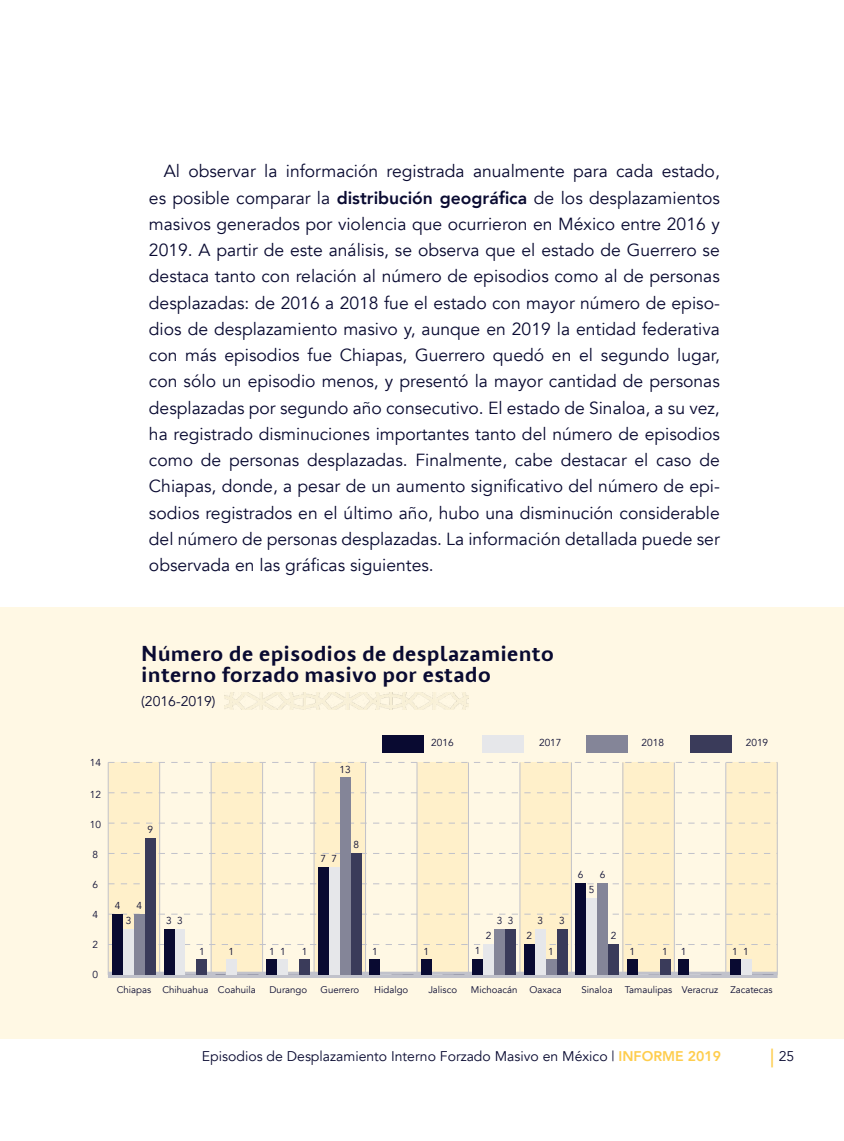
<style>
.page{position:relative;width:844px;height:1141px;background:#fff}
.page>*{position:absolute;margin:0;border:0;box-sizing:border-box;transform-origin:0 0}
.t1{font:24.5px "Avenir";color:#fecd4d}
.t2{font:500 21px/21px "Nula";color:#090a31}
.t3{font:17.5px/26.2px "Avenir";color:#090a31;text-align:justify}
.t4{font:14px "Avenir";color:#090a31}
.t5{font:10.15px "Avenir";color:#090a31}
.t6{font:9.62px "Avenir";color:#090a31}
.s1{font-weight:800}
.s2{font-weight:800;color:#fecd4d}
</style>
<div class="page">
<div style="left:0;top:607px;width:843px;height:432px;background:#fff8e4"></div>
<img style="left:225px;top:692px;width:243px;height:17px">
<div style="left:108px;top:762px;width:52px;height:213px;background:#fff0ca"></div>
<div style="left:211px;top:762px;width:51px;height:213px;background:#fff0ca"></div>
<div style="left:314px;top:762px;width:51px;height:214px;background:#fff0ca"></div>
<div style="left:417px;top:762px;width:51px;height:214px;background:#fff0ca"></div>
<div style="left:520px;top:762px;width:51px;height:214px;background:#fff0ca"></div>
<div style="left:622px;top:762px;width:52px;height:214px;background:#fff0ca"></div>
<div style="left:726px;top:762px;width:51px;height:214px;background:#fff0ca"></div>
<hr style="left:159px;top:762px;width:1px;height:213px;background:#c1c2cb">
<hr style="left:211px;top:762px;width:1px;height:213px;background:#c1c2cb">
<hr style="left:262px;top:762px;width:1px;height:213px;background:#c1c2cb">
<hr style="left:314px;top:762px;width:1px;height:213px;background:#c1c2cb">
<hr style="left:365px;top:762px;width:1px;height:213px;background:#c1c2cb">
<hr style="left:416px;top:762px;width:1px;height:213px;background:#c1c2cb">
<hr style="left:468px;top:762px;width:1px;height:213px;background:#c1c2cb">
<hr style="left:519px;top:762px;width:1px;height:213px;background:#c1c2cb">
<hr style="left:571px;top:762px;width:1px;height:213px;background:#c1c2cb">
<hr style="left:622px;top:762px;width:1px;height:213px;background:#c1c2cb">
<hr style="left:673px;top:762px;width:1px;height:213px;background:#c1c2cb">
<hr style="left:725px;top:762px;width:1px;height:213px;background:#c1c2cb">
<hr style="left:776px;top:762px;width:1px;height:213px;background:#c1c2cb">
<hr style="left:108px;top:762px;width:1px;height:213px;background:#c1c2cb">
<div style="left:108px;top:972px;width:669px;height:6px;background:#c1c2cb"></div>
<svg style="left:109px;top:883px;width:668px;height:1px"></svg>
<svg style="left:109px;top:823px;width:668px;height:1px"></svg>
<svg style="left:109px;top:762px;width:668px;height:1px"></svg>
<svg style="left:109px;top:853px;width:668px;height:1px"></svg>
<svg style="left:109px;top:792px;width:668px;height:1px"></svg>
<svg style="left:109px;top:914px;width:668px;height:1px"></svg>
<svg style="left:109px;top:944px;width:668px;height:1px"></svg>
<div style="left:690px;top:735px;width:42px;height:17px;background:#3a3b5a"></div>
<div style="left:145px;top:838px;width:11px;height:137px;background:#3a3b5a"></div>
<div style="left:196px;top:959px;width:11px;height:16px;background:#3a3b5a"></div>
<div style="left:299px;top:959px;width:11px;height:16px;background:#3a3b5a"></div>
<div style="left:350px;top:853px;width:11px;height:122px;background:#3a3b5a"></div>
<div style="left:505px;top:929px;width:11px;height:46px;background:#3a3b5a"></div>
<div style="left:556px;top:929px;width:11px;height:46px;background:#3a3b5a"></div>
<div style="left:608px;top:944px;width:11px;height:31px;background:#3a3b5a"></div>
<div style="left:659px;top:959px;width:11px;height:16px;background:#3a3b5a"></div>
<div style="left:585px;top:735px;width:42px;height:17px;background:#848598"></div>
<div style="left:134px;top:914px;width:11px;height:61px;background:#848598"></div>
<div style="left:340px;top:778px;width:10px;height:197px;background:#848598"></div>
<div style="left:494px;top:929px;width:11px;height:46px;background:#848598"></div>
<div style="left:545px;top:959px;width:11px;height:16px;background:#848598"></div>
<div style="left:597px;top:884px;width:11px;height:91px;background:#848598"></div>
<div style="left:481px;top:735px;width:42px;height:17px;background:#e6e7ea"></div>
<div style="left:123px;top:929px;width:11px;height:46px;background:#e6e7ea"></div>
<div style="left:174px;top:929px;width:11px;height:46px;background:#e6e7ea"></div>
<div style="left:226px;top:959px;width:11px;height:16px;background:#e6e7ea"></div>
<div style="left:277px;top:959px;width:11px;height:16px;background:#e6e7ea"></div>
<div style="left:329px;top:867px;width:11px;height:108px;background:#e6e7ea"></div>
<div style="left:483px;top:944px;width:11px;height:31px;background:#e6e7ea"></div>
<div style="left:534px;top:929px;width:11px;height:46px;background:#e6e7ea"></div>
<div style="left:586px;top:898px;width:11px;height:77px;background:#e6e7ea"></div>
<div style="left:740px;top:959px;width:11px;height:16px;background:#e6e7ea"></div>
<div style="left:382px;top:735px;width:41px;height:17px;background:#090a31"></div>
<div style="left:112px;top:914px;width:11px;height:61px;background:#090a31"></div>
<div style="left:163px;top:929px;width:11px;height:46px;background:#090a31"></div>
<div style="left:266px;top:959px;width:11px;height:16px;background:#090a31"></div>
<div style="left:318px;top:867px;width:11px;height:108px;background:#090a31"></div>
<div style="left:369px;top:959px;width:11px;height:16px;background:#090a31"></div>
<div style="left:421px;top:959px;width:10px;height:16px;background:#090a31"></div>
<div style="left:472px;top:959px;width:11px;height:16px;background:#090a31"></div>
<div style="left:523px;top:944px;width:11px;height:31px;background:#090a31"></div>
<div style="left:575px;top:884px;width:11px;height:91px;background:#090a31"></div>
<div style="left:626px;top:959px;width:11px;height:16px;background:#090a31"></div>
<div style="left:678px;top:959px;width:11px;height:16px;background:#090a31"></div>
<div style="left:729px;top:959px;width:11px;height:16px;background:#090a31"></div>
<p class="t3" style="left:149px;top:159px;width:572px;text-indent:15px">Al observar la información registrada anualmente para cada estado, es posible comparar la <span class="s1">distribución geográfica</span> de los desplazamientos masivos generados por violencia que ocurrieron en México entre 2016 y 2019. A partir de este análisis, se observa que el estado de Guerrero se destaca tanto con relación al número de episodios como al de personas desplazadas: de 2016 a 2018 fue el estado con mayor número de episo&shy;dios de desplazamiento masivo y, aunque en 2019 la entidad federativa con más episodios fue Chiapas, Guerrero quedó en el segundo lugar, con sólo un episodio menos, y presentó la mayor cantidad de personas desplazadas por segundo año consecutivo. El estado de Sinaloa, a su vez, ha registrado disminuciones importantes tanto del número de episodios como de personas desplazadas. Finalmente, cabe destacar el caso de Chiapas, donde, a pesar de un aumento significativo del número de epi&shy;sodios registrados en el último año, hubo una disminución considerable del número de personas desplazadas. La información detallada puede ser observada en las gráficas siguientes.</p>
<p class="t5" style="left:90px;top:756px;width:13px">14</p>
<p class="t5" style="left:90px;top:788px;width:13px">12</p>
<p class="t5" style="left:90px;top:818px;width:13px">10</p>
<p class="t5" style="left:92px;top:848px;width:7px">8</p>
<p class="t5" style="left:92px;top:878px;width:7px">6</p>
<p class="t5" style="left:92px;top:908px;width:7px">4</p>
<p class="t5" style="left:92px;top:938px;width:7px">2</p>
<p class="t5" style="left:93px;top:968px;width:7px">0</p>
<p class="t2" style="left:141px;top:643px;width:414px">Número de episodios de desplazamiento interno forzado masivo por estado</p>
<p class="t4" style="left:141px;top:693px;width:76px">(2016-2019)</p>
<p class="t5" style="left:147px;top:824px;width:7px">9</p>
<p class="t5" style="left:115px;top:900px;width:7px">4</p>
<p class="t5" style="left:136px;top:900px;width:7px">4</p>
<p class="t5" style="left:126px;top:915px;width:7px">3</p>
<p class="t5" style="left:166px;top:915px;width:18px">3 3</p>
<p class="t5" style="left:199px;top:945px;width:7px">1</p>
<p class="t5" style="left:339px;top:763px;width:13px">13</p>
<p class="t5" style="left:320px;top:853px;width:7px">7</p>
<p class="t5" style="left:331px;top:853px;width:7px">7</p>
<p class="t5" style="left:353px;top:839px;width:7px">8</p>
<p class="t5" style="left:431px;top:736px;width:24px">2016</p>
<p class="t5" style="left:539px;top:736px;width:24px">2017</p>
<p class="t5" style="left:641px;top:736px;width:24px">2018</p>
<p class="t5" style="left:745px;top:736px;width:24px">2019</p>
<p class="t5" style="left:577px;top:869px;width:7px">6</p>
<p class="t5" style="left:599px;top:869px;width:7px">6</p>
<p class="t5" style="left:588px;top:883px;width:7px">5</p>
<p class="t5" style="left:507px;top:915px;width:7px">3</p>
<p class="t5" style="left:537px;top:915px;width:7px">3</p>
<p class="t5" style="left:496px;top:915px;width:7px">3</p>
<p class="t5" style="left:559px;top:915px;width:7px">3</p>
<p class="t5" style="left:486px;top:930px;width:7px">2</p>
<p class="t5" style="left:526px;top:930px;width:7px">2</p>
<p class="t5" style="left:610px;top:930px;width:7px">2</p>
<p class="t5" style="left:475px;top:945px;width:7px">1</p>
<p class="t5" style="left:228px;top:945px;width:7px">1</p>
<p class="t5" style="left:269px;top:945px;width:18px">1 1</p>
<p class="t5" style="left:423px;top:945px;width:7px">1</p>
<p class="t5" style="left:548px;top:945px;width:7px">1</p>
<p class="t5" style="left:629px;top:945px;width:7px">1</p>
<p class="t5" style="left:302px;top:945px;width:7px">1</p>
<p class="t5" style="left:372px;top:945px;width:7px">1</p>
<p class="t5" style="left:662px;top:945px;width:7px">1</p>
<p class="t5" style="left:680px;top:945px;width:7px">1</p>
<p class="t5" style="left:732px;top:945px;width:18px">1 1</p>
<p class="t6" style="left:117px;top:984px;width:140px">Chiapas Chihuahua Coahuila</p>
<p class="t6" style="left:269px;top:984px;width:39px">Durango</p>
<p class="t6" style="left:320px;top:984px;width:40px">Guerrero</p>
<p class="t6" style="left:374px;top:984px;width:36px">Hidalgo</p>
<p class="t6" style="left:428px;top:984px;width:30px">Jalisco</p>
<p class="t6" style="left:471px;top:984px;width:92px">Michoacán Oaxaca</p>
<p class="t6" style="left:581px;top:984px;width:33px">Sinaloa</p>
<p class="t6" style="left:624px;top:984px;width:95px">Tamaulipas Veracruz</p>
<p class="t6" style="left:730px;top:984px;width:44px">Zacatecas</p>
<h1 class="t1" style="left:769px;top:1043px;width:7px">|</h1>
<p class="t4" style="left:202px;top:1048px;width:520px">Episodios de Desplazamiento Interno Forzado Masivo en México | <span class="s2">INFORME 2019</span></p>
<p class="t4" style="left:778px;top:1048px;width:17px">25</p>
</div>
